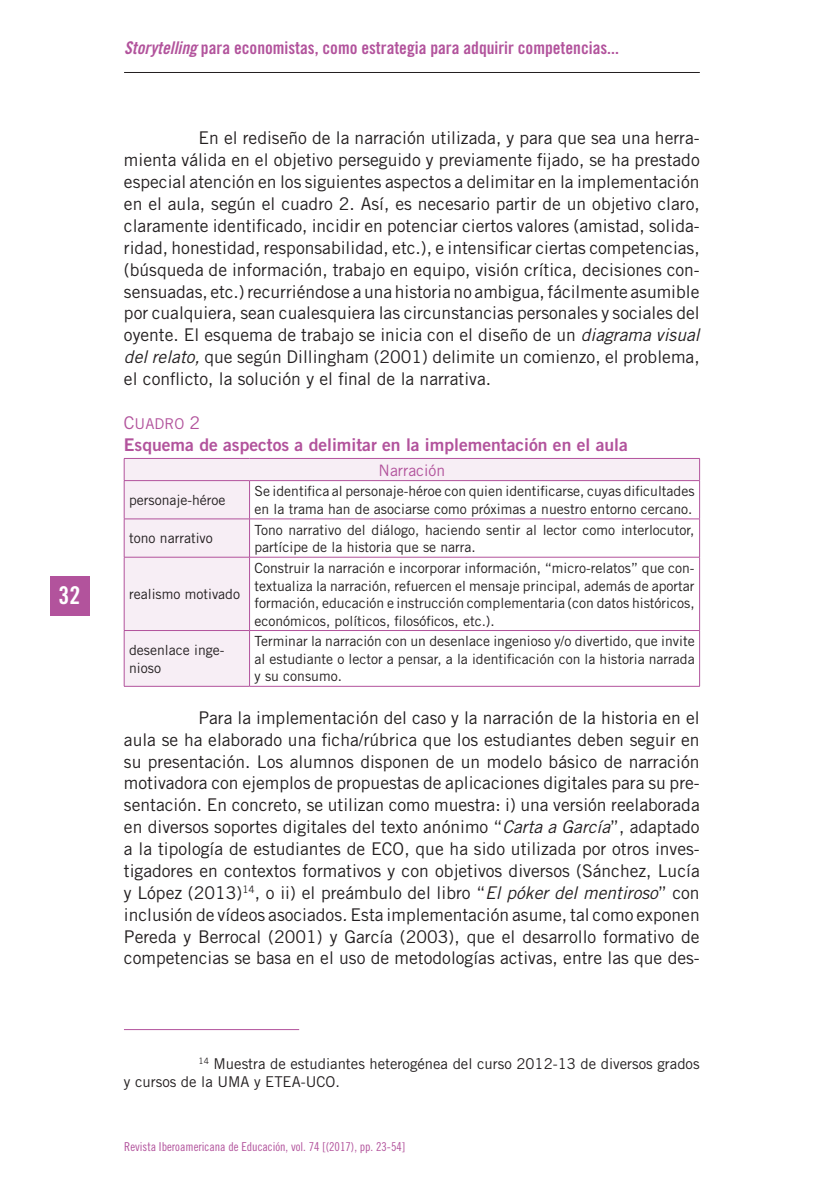
<style>
.page{position:relative;width:819px;height:1191px;background:#fff}
.page>*{position:absolute;margin:0;border:0;box-sizing:border-box;transform-origin:0 0}
.t1{font:24.5px "Trade Gothic Bold Cond Twenty";color:#fff}
.RIE_Texto{font:17.5px/21.9px "Trade Gothic";color:#231f20;text-align:justify}
.t2{font:17.5px "Trade Gothic Bold Cond Twenty";color:#b2539c}
.RIE_TítuloTabla_2{font:17.5px "Trade Gothic Bold Two";color:#b2539c}
.RIE_TablaTextoCabece{font:15.75px "Trade Gothic";color:#b2539c}
.RIE_NotasPie1{font:14.88px/17.8px "Trade Gothic";color:#231f20}
.RIE_TítuloTabla_1{font:14.88px "Trade Gothic SC850";color:#b2539c}
.RIE_TablaTexto{font:14px/17.5px "Trade Gothic";color:#231f20}
.t3{font:12.25px "Trade Gothic Cond Eighteen";color:#b2539c}
.s1{font-family:"Trade Gothic Cond Eighteen";font-size:19.25px}
.s2{font-family:"Trade Gothic Bold Cond Twenty Obl"}
.s3{font-style:italic}
.s4{font-size:17.5px}
</style>
<div class="page">
<hr style="left:124px;top:72px;width:575px;height:1px;background:#231f20">
<div style="left:50px;top:576px;width:39px;height:39px;background:#b2539c"></div>
<svg style="left:125px;top:459px;width:574px;height:227px"></svg>
<hr style="left:124px;top:458px;width:125px;height:1px;background:#b2539c">
<svg style="left:124px;top:459px;width:1px;height:21px"></svg>
<hr style="left:249px;top:458px;width:450px;height:1px;background:#b2539c">
<svg style="left:699px;top:459px;width:1px;height:21px"></svg>
<hr style="left:124px;top:480px;width:125px;height:1px;background:#b2539c">
<hr style="left:124px;top:481px;width:1px;height:37px;background:#b2539c">
<hr style="left:249px;top:480px;width:450px;height:1px;background:#b2539c">
<hr style="left:249px;top:481px;width:1px;height:37px;background:#b2539c">
<hr style="left:699px;top:481px;width:1px;height:37px;background:#b2539c">
<hr style="left:124px;top:518px;width:125px;height:1px;background:#b2539c">
<hr style="left:124px;top:519px;width:1px;height:38px;background:#b2539c">
<hr style="left:249px;top:518px;width:450px;height:1px;background:#b2539c">
<hr style="left:249px;top:519px;width:1px;height:38px;background:#b2539c">
<hr style="left:699px;top:519px;width:1px;height:38px;background:#b2539c">
<hr style="left:124px;top:557px;width:125px;height:1px;background:#b2539c">
<hr style="left:124px;top:557px;width:1px;height:73px;background:#b2539c">
<hr style="left:249px;top:557px;width:450px;height:1px;background:#b2539c">
<hr style="left:249px;top:557px;width:1px;height:73px;background:#b2539c">
<hr style="left:699px;top:557px;width:1px;height:73px;background:#b2539c">
<hr style="left:124px;top:630px;width:125px;height:1px;background:#b2539c">
<hr style="left:124px;top:631px;width:1px;height:55px;background:#b2539c">
<hr style="left:249px;top:630px;width:450px;height:1px;background:#b2539c">
<hr style="left:249px;top:631px;width:1px;height:55px;background:#b2539c">
<hr style="left:699px;top:631px;width:1px;height:55px;background:#b2539c">
<hr style="left:124px;top:686px;width:125px;height:1px;background:#b2539c">
<hr style="left:249px;top:686px;width:450px;height:1px;background:#b2539c">
<hr style="left:124px;top:1029px;width:175px;height:1px;background:#b2539c">
<h1 class="t1" style="left:59px;top:580px;width:23px">32<span class="s1">32</span></h1>
<p class="t2" style="left:124px;top:37px;width:496px"><span class="s2">Storytelling</span> para economistas, como estrategia para adquirir competencias...</p>
<p class="RIE_Texto" style="left:124px;top:127px;width:577px;text-indent:74px">En el rediseño de la narración utilizada, y para que sea una herra&shy;mienta válida en el objetivo perseguido y previamente fijado, se ha prestado especial atención en los siguientes aspectos a delimitar en la implementación en el aula, según el cuadro 2. Así, es necesario partir de un objetivo claro, claramente identificado, incidir en potenciar ciertos valores (amistad, solida&shy;ridad, honestidad, responsabilidad, etc.), e intensificar ciertas competencias, (búsqueda de información, trabajo en equipo, visión crítica, decisiones con&shy;sensuadas, etc.) recurriéndose a una historia no ambigua, fácilmente asumible por cualquiera, sean cualesquiera las circunstancias personales y sociales del oyente. El esquema de trabajo se inicia con el diseño de un <span class="s3">diagrama visual del relato,</span> que según Dillingham (2001) delimite un comienzo, el problema, el conflicto, la solución y el final de la narrativa.</p>
<p class="RIE_TítuloTabla_1" style="left:124px;top:415px;width:78px"><span class="s4">C</span>UADRO <span class="s4">2</span></p>
<p class="RIE_TítuloTabla_2" style="left:124px;top:434px;width:505px">Esquema de aspectos a delimitar en la implementación en el aula</p>
<p class="RIE_TablaTextoCabece" style="left:378px;top:460px;width:68px">Narración</p>
<p class="RIE_TablaTexto" style="left:129px;top:491px;width:98px">personaje-héroe</p>
<p class="RIE_TablaTexto" style="left:254px;top:482px;width:441px">Se identifica al personaje-héroe con quien identificarse, cuyas dificultades en la trama han de asociarse como próximas a nuestro entorno cercano.</p>
<p class="RIE_TablaTexto" style="left:129px;top:529px;width:85px">tono narrativo</p>
<p class="RIE_TablaTexto" style="left:254px;top:521px;width:441px">Tono narrativo del diálogo, haciendo sentir al lector como interlocutor, partícipe de la historia que se narra.</p>
<p class="RIE_TablaTexto" style="left:129px;top:585px;width:112px">realismo motivado</p>
<p class="RIE_TablaTexto" style="left:254px;top:559px;width:441px;text-align:justify">Construir la narración e incorporar información, “micro-relatos” que con&shy;textualiza la narración, refuercen el mensaje principal, además de aportar formación, educación e instrucción complementaria (con datos históricos, económicos, políticos, filosóficos, etc.).</p>
<p class="RIE_TablaTexto" style="left:129px;top:641px;width:97px">desenlace inge&shy;nioso</p>
<p class="RIE_TablaTexto" style="left:254px;top:632px;width:441px;text-align:justify">Terminar la narración con un desenlace ingenioso y/o divertido, que invite al estudiante o lector a pensar, a la identificación con la historia narrada y su consumo.</p>
<p class="RIE_Texto" style="left:124px;top:706px;width:577px;text-indent:74px">Para la implementación del caso y la narración de la historia en el aula se ha elaborado una ficha/rúbrica que los estudiantes deben seguir en su presentación. Los alumnos disponen de un modelo básico de narración motivadora con ejemplos de propuestas de aplicaciones digitales para su pre&shy;sentación. En concreto, se utilizan como muestra: i) una versión reelaborada en diversos soportes digitales del texto anónimo “<span class="s3">Carta a García</span>”, adaptado a la tipología de estudiantes de ECO, que ha sido utilizada por otros inves&shy;tigadores en contextos formativos y con objetivos diversos (Sánchez, Lucía y López (2013)<sup>14</sup>, o ii) el preámbulo del libro “<span class="s3">El póker del mentiroso</span>” con inclusión de vídeos asociados<span class="s3">.</span> Esta implementación asume, tal como exponen Pereda y Berrocal (2001) y García (2003), que el desarrollo formativo de competencias se basa en el uso de metodologías activas, entre las que des-</p>
<p class="RIE_NotasPie1" style="left:124px;top:1054px;width:577px;text-indent:74px"><sup>14</sup> Muestra de estudiantes heterogénea del curso 2012-13 de diversos grados y cursos de la UMA y ETEA-UCO.</p>
<p class="t3" style="left:124px;top:1139px;width:282px">Revista Iberoamericana de Educación, vol. 74 [(2017), pp. 23-54]</p>
</div>
